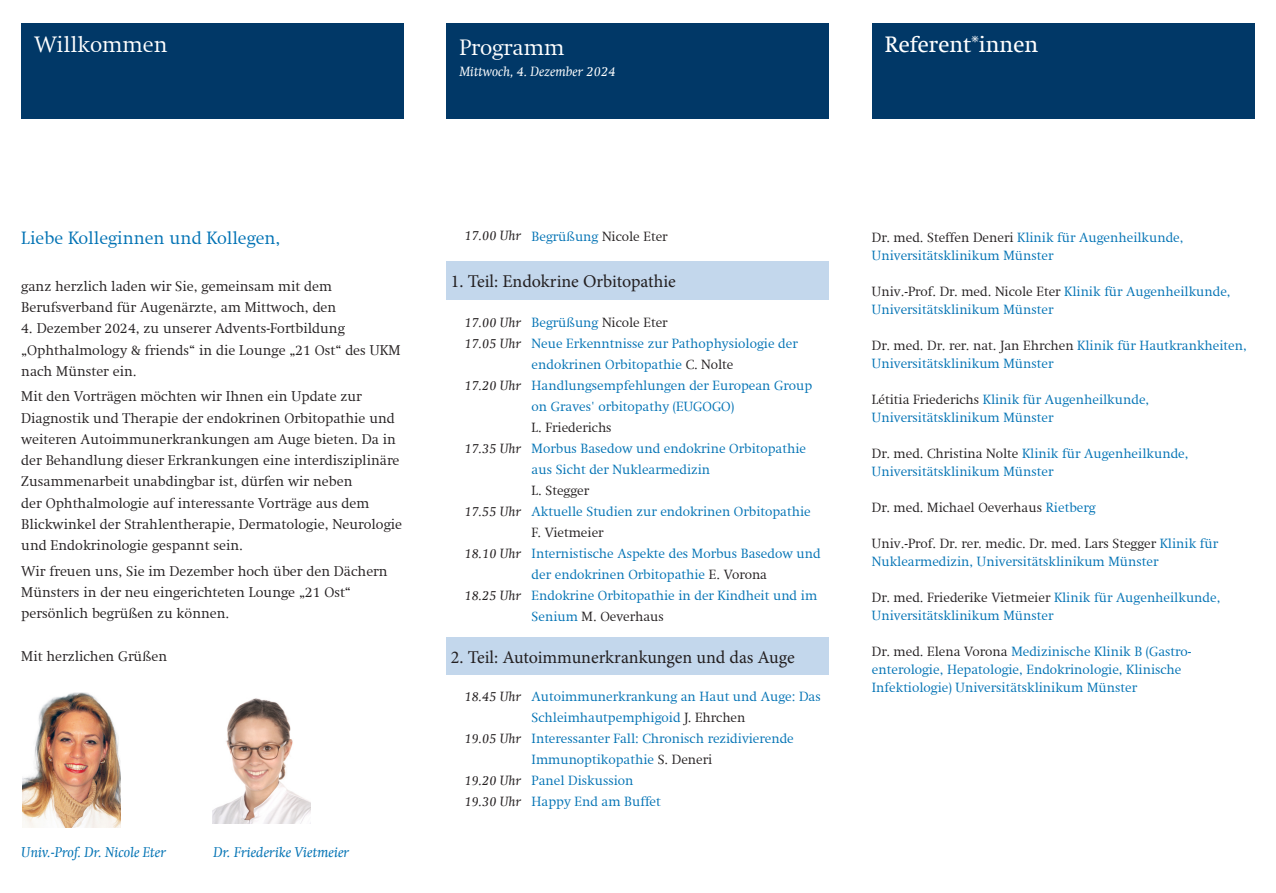
<style>
.page{position:relative;width:1276px;height:893px;background:#fff}
.page>*{position:absolute;margin:0;border:0;box-sizing:border-box;transform-origin:0 0}
.t1{font:300 22.5px "Swift Com";color:#fff}
.t2{font:22.5px "Swift Com";color:#fff}
.t3{font:18px "Minion Pro";color:#231f20}
.t4{font:300 18px "Swift Com";color:#0072b4}
.t5{font:300 14.25px/21.3px "Swift Com";color:#231f20}
.t6{font:italic 14.25px "Swift Com";color:#0072b4}
.t7{font:300 13.5px/21px "Swift Com";color:#0072b4}
.t8{font:italic 13.5px "Swift Com";color:#231f20}
.t9{font:300 13.5px "Swift Com";color:#231f20}
.t10{font:italic 13.5px "Swift Com";color:#fff}
.s1{color:#0072b4}
.s2{color:#231f20}
</style>
<div class="page">
<div style="left:21px;top:23px;width:383px;height:96px;background:#013867"></div>
<div style="left:446px;top:23px;width:383px;height:96px;background:#013867"></div>
<div style="left:872px;top:23px;width:382px;height:96px;background:#013867"></div>
<div style="left:446px;top:261px;width:383px;height:38px;background:#c3d7ec"></div>
<div style="left:446px;top:638px;width:383px;height:37px;background:#c3d7ec"></div>
<img style="left:22px;top:692px;width:98px;height:136px">
<img style="left:213px;top:698px;width:97px;height:125px">
<p class="t1" style="left:34px;top:31px;width:135px">Willkommen</p>
<p class="t1" style="left:459px;top:35px;width:107px">Programm</p>
<p class="t10" style="left:459px;top:64px;width:158px">Mittwoch, 4. Dezember 2024</p>
<p class="t2" style="left:884px;top:31px;width:155px">Referent*innen</p>
<p class="t4" style="left:21px;top:227px;width:261px">Liebe Kolleginnen und Kollegen,</p>
<p class="t5" style="left:21px;top:275px;width:316px">ganz herzlich laden wir Sie, gemeinsam mit dem<br>Berufsverband für Augenärzte, am Mittwoch, den</p>
<p class="t5" style="left:21px;top:318px;width:381px">4. Dezember 2024, zu unserer Advents-Fortbildung „Ophthalmology &amp; friends“ in die Lounge „21 Ost“ des UKM nach Münster ein.</p>
<p class="t5" style="left:21px;top:386px;width:382px">Mit den Vorträgen möchten wir Ihnen ein Update zur Diagnostik und Therapie der endokrinen Orbitopathie und weiteren Autoimmunerkrankungen am Auge bieten. Da in der Behandlung dieser Erkrankungen eine interdisziplinäre Zusammenarbeit unabdingbar ist, dürfen wir neben<br>der Ophthalmologie auf interessante Vorträge aus dem Blickwinkel der Strahlentherapie, Dermatologie, Neurologie und Endokrinologie gespannt sein.</p>
<p class="t5" style="left:21px;top:560px;width:368px">Wir freuen uns, Sie im Dezember hoch über den Dächern<br>Münsters in der neu eingerichteten Lounge „21 Ost“ persönlich begrüßen zu können.</p>
<p class="t5" style="left:21px;top:645px;width:147px">Mit herzlichen Grüßen</p>
<p class="t6" style="left:21px;top:844px;width:146px">Univ.-Prof. Dr. Nicole Eter</p>
<p class="t6" style="left:213px;top:844px;width:137px">Dr. Friederike Vietmeier</p>
<p class="t8" style="left:464px;top:228px;width:58px">17.00 Uhr</p>
<p class="t9" style="left:531px;top:229px;width:137px"><span class="s1">Begrüßung</span> Nicole Eter</p>
<p class="t7" style="left:872px;top:228px;width:313px;line-height:18px"><span class="s2">Dr. med. Steffen Deneri</span> Klinik für Augenheilkunde,<br>Universitätsklinikum Münster</p>
<p class="t7" style="left:872px;top:282px;width:360px;line-height:18px"><span class="s2">Univ.-Prof. Dr. med. Nicole Eter</span> Klinik für Augenheilkunde,<br>Universitätsklinikum Münster</p>
<p class="t7" style="left:872px;top:336px;width:376px;line-height:18px"><span class="s2">Dr. med. Dr. rer. nat. Jan Ehrchen</span> Klinik für Hautkrankheiten,<br>Universitätsklinikum Münster</p>
<p class="t7" style="left:872px;top:390px;width:279px;line-height:18px"><span class="s2">Létitia Friederichs</span> Klinik für Augenheilkunde,<br>Universitätsklinikum Münster</p>
<p class="t7" style="left:872px;top:444px;width:318px;line-height:18px"><span class="s2">Dr. med. Christina Nolte</span> Klinik für Augenheilkunde,<br>Universitätsklinikum Münster</p>
<p class="t9" style="left:872px;top:500px;width:225px">Dr. med. Michael Oeverhaus <span class="s1">Rietberg</span></p>
<p class="t7" style="left:872px;top:534px;width:348px;line-height:18px"><span class="s2">Univ.-Prof. Dr. rer. medic. Dr. med. Lars Stegger</span> Klinik für<br>Nuklearmedizin, Universitätsklinikum Münster</p>
<p class="t7" style="left:872px;top:588px;width:350px;line-height:18px"><span class="s2">Dr. med. Friederike Vietmeier</span> Klinik für Augenheilkunde,<br>Universitätsklinikum Münster</p>
<p class="t7" style="left:872px;top:642px;width:321px;line-height:18px"><span class="s2">Dr. med. Elena Vorona</span> Medizinische Klinik B (Gastro&shy;enterologie, Hepatologie, Endokrinologie, Klinische<br>Infektiologie) Universitätsklinikum Münster</p>
<p class="t3" style="left:451px;top:269px;width:226px">1. Teil: Endokrine Orbitopathie</p>
<p class="t9" style="left:531px;top:315px;width:137px"><span class="s1">Begrüßung</span> Nicole Eter</p>
<p class="t7" style="left:531px;top:333px;width:268px">Neue Erkenntnisse zur Pathophysiologie der endokrinen Orbitopathie <span class="s2">C. Nolte</span></p>
<p class="t7" style="left:531px;top:375px;width:282px">Handlungsempfehlungen der European Group on Graves' orbitopathy (EUGOGO)</p>
<p class="t9" style="left:531px;top:420px;width:81px">L. Friederichs</p>
<p class="t7" style="left:531px;top:438px;width:276px">Morbus Basedow und endokrine Orbitopathie aus Sicht der Nuklearmedizin<br><span class="s2">L. Stegger</span></p>
<p class="t7" style="left:531px;top:501px;width:290px">Aktuelle Studien zur endokrinen Orbitopathie <span class="s2">F. Vietmeier<br></span>Internistische Aspekte des Morbus Basedow und der endokrinen Orbitopathie <span class="s2">E. Vorona</span></p>
<p class="t7" style="left:531px;top:585px;width:287px">Endokrine Orbitopathie in der Kindheit und im<br>Senium <span class="s2">M. Oeverhaus</span></p>
<p class="t8" style="left:464px;top:314px;width:58px">17.00 Uhr</p>
<p class="t8" style="left:464px;top:335px;width:58px">17.05 Uhr</p>
<p class="t8" style="left:464px;top:377px;width:58px">17.20 Uhr</p>
<p class="t8" style="left:464px;top:440px;width:58px">17.35 Uhr</p>
<p class="t8" style="left:464px;top:503px;width:58px">17.55 Uhr</p>
<p class="t8" style="left:464px;top:545px;width:58px">18.10 Uhr</p>
<p class="t8" style="left:464px;top:587px;width:58px">18.25 Uhr</p>
<p class="t3" style="left:451px;top:645px;width:345px">2. Teil: Autoimmunerkrankungen und das Auge</p>
<p class="t7" style="left:531px;top:686px;width:290px">Autoimmunerkrankung an Haut und Auge: Das<br>Schleimhautpemphigoid <span class="s2">J. Ehrchen</span></p>
<p class="t7" style="left:531px;top:728px;width:264px">Interessanter Fall: Chronisch rezidivierende<br>Immunoptikopathie <span class="s2">S. Deneri<br></span>Panel Diskussion</p>
<p class="t7" style="left:531px;top:791px;width:131px">Happy End am Buffet</p>
<p class="t8" style="left:464px;top:688px;width:58px">18.45 Uhr</p>
<p class="t8" style="left:464px;top:730px;width:58px">19.05 Uhr</p>
<p class="t8" style="left:464px;top:772px;width:58px">19.20 Uhr</p>
<p class="t8" style="left:464px;top:793px;width:58px">19.30 Uhr</p>
</div>
